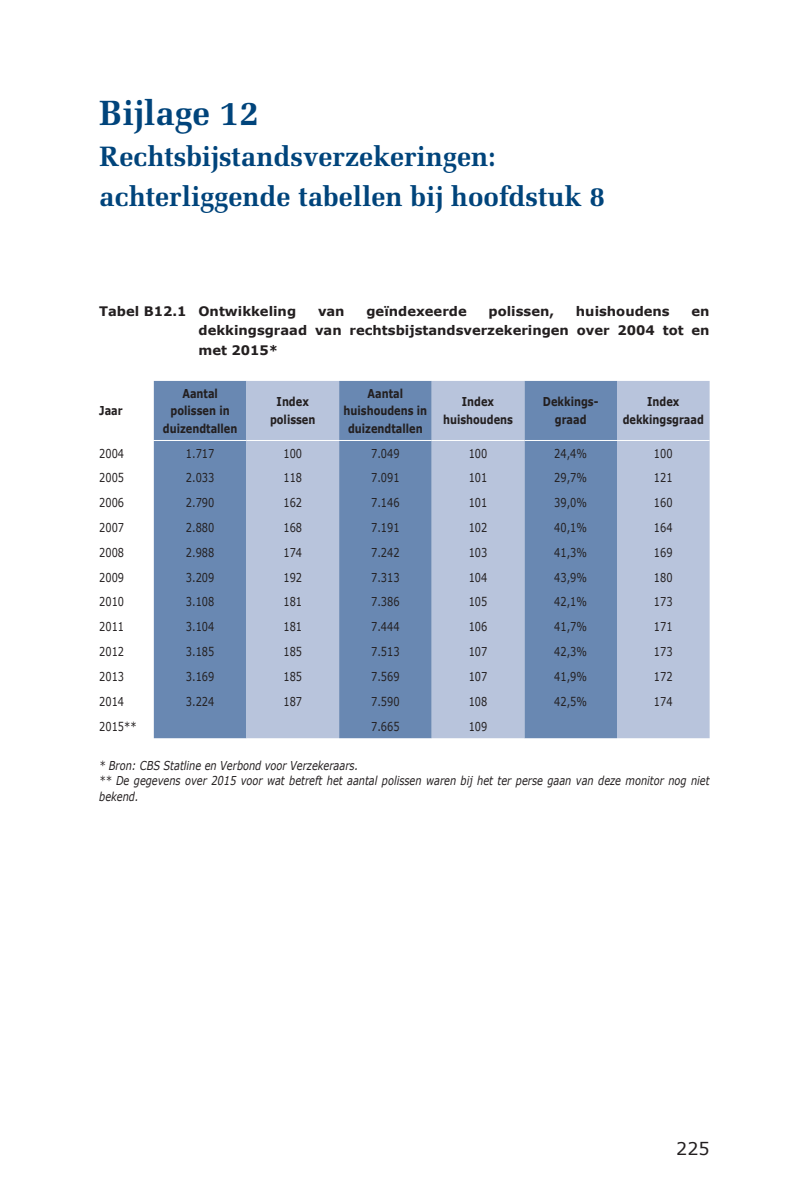
<style>
.page{position:relative;width:794px;height:1191px;background:#fff}
.page>*{position:absolute;margin:0;border:0;box-sizing:border-box;transform-origin:0 0}
.KOP{font:700 35px "Melior LT Std";color:#00447b}
.KOP-2{font:700 28px/40.2px "Melior LT Std";color:#00447b}
.t1{font:17.5px "Verdana";color:#231f20}
.FIGUUR{font:700 13.12px/19.2px "Verdana";color:#231f20;text-align:justify}
.TABELTEKST{font:12.25px "Verdana";color:#231f20;scale:.8 1}
.VoetnootTABEL{font:italic 12.25px/15.8px "Verdana";color:#231f20;scale:.8 1}
.TABELTEKST-2{font:700 12.25px/17.5px "Verdana";color:#231f20;text-align:center;scale:.8 1}
</style>
<div class="page">
<div style="left:154px;top:381px;width:92px;height:357px;background:#6988b2"></div>
<svg style="left:246px;top:381px;width:463px;height:357px;fill:#b8c4dc"></svg>
<hr style="left:154px;top:440px;width:92px;height:1px;background:#fff">
<hr style="left:246px;top:440px;width:93px;height:1px;background:#fff">
<hr style="left:339px;top:440px;width:93px;height:1px;background:#fff">
<hr style="left:432px;top:440px;width:92px;height:1px;background:#fff">
<hr style="left:524px;top:440px;width:93px;height:1px;background:#fff">
<hr style="left:617px;top:440px;width:92px;height:1px;background:#fff">
<p class="KOP" style="left:99px;top:92px;width:161px">Bijlage 12</p>
<p class="KOP-2" style="left:99px;top:136px;width:507px">Rechtsbijstandsverzekeringen: achterliggende tabellen bij hoofdstuk 8</p>
<p class="FIGUUR" style="left:99px;top:301px;width:198px">Tabel B12.1 Ontwikkeling</p>
<p class="FIGUUR" style="left:318px;top:301px;width:28px">van</p>
<p class="FIGUUR" style="left:366px;top:301px;width:102px">geïndexeerde</p>
<p class="FIGUUR" style="left:488px;top:301px;width:67px">polissen,</p>
<p class="FIGUUR" style="left:576px;top:301px;width:95px">huishoudens</p>
<p class="FIGUUR" style="left:198px;top:301px;width:512px;text-indent:493px">en dekkingsgraad van rechtsbijstandsverzekeringen over 2004 tot en met 2015*</p>
<p class="TABELTEKST-2" style="left:99px;top:402px;width:31px">Jaar</p>
<p class="TABELTEKST-2" style="left:163px;top:384px;width:95px">Aantal polissen in duizendtallen</p>
<p class="TABELTEKST-2" style="left:270px;top:393px;width:58px">Index polissen</p>
<p class="TABELTEKST-2" style="left:343px;top:384px;width:106px">Aantal huishoudens in duizendtallen</p>
<p class="TABELTEKST-2" style="left:443px;top:393px;width:89px">Index huishoudens</p>
<p class="TABELTEKST-2" style="left:543px;top:393px;width:71px">Dekkings&shy;graad</p>
<p class="TABELTEKST-2" style="left:622px;top:393px;width:103px">Index dekkingsgraad</p>
<p class="TABELTEKST" style="left:99px;top:445px;width:33px">2004</p>
<p class="TABELTEKST" style="left:186px;top:445px;width:37px">1.717</p>
<p class="TABELTEKST" style="left:283px;top:445px;width:25px">100</p>
<p class="TABELTEKST" style="left:371px;top:445px;width:37px">7.049</p>
<p class="TABELTEKST" style="left:469px;top:445px;width:25px">100</p>
<p class="TABELTEKST" style="left:554px;top:445px;width:43px">24,4%</p>
<p class="TABELTEKST" style="left:654px;top:445px;width:25px">100</p>
<p class="TABELTEKST" style="left:99px;top:469px;width:33px">2005</p>
<p class="TABELTEKST" style="left:186px;top:469px;width:37px">2.033</p>
<p class="TABELTEKST" style="left:283px;top:469px;width:25px">118</p>
<p class="TABELTEKST" style="left:371px;top:469px;width:37px">7.091</p>
<p class="TABELTEKST" style="left:469px;top:469px;width:25px">101</p>
<p class="TABELTEKST" style="left:554px;top:469px;width:43px">29,7%</p>
<p class="TABELTEKST" style="left:654px;top:469px;width:25px">121</p>
<p class="TABELTEKST" style="left:99px;top:494px;width:33px">2006</p>
<p class="TABELTEKST" style="left:186px;top:494px;width:37px">2.790</p>
<p class="TABELTEKST" style="left:283px;top:494px;width:25px">162</p>
<p class="TABELTEKST" style="left:371px;top:494px;width:37px">7.146</p>
<p class="TABELTEKST" style="left:469px;top:494px;width:25px">101</p>
<p class="TABELTEKST" style="left:554px;top:494px;width:43px">39,0%</p>
<p class="TABELTEKST" style="left:654px;top:494px;width:25px">160</p>
<p class="TABELTEKST" style="left:99px;top:519px;width:33px">2007</p>
<p class="TABELTEKST" style="left:186px;top:519px;width:37px">2.880</p>
<p class="TABELTEKST" style="left:283px;top:519px;width:25px">168</p>
<p class="TABELTEKST" style="left:371px;top:519px;width:37px">7.191</p>
<p class="TABELTEKST" style="left:469px;top:519px;width:25px">102</p>
<p class="TABELTEKST" style="left:554px;top:519px;width:43px">40,1%</p>
<p class="TABELTEKST" style="left:654px;top:519px;width:25px">164</p>
<p class="TABELTEKST" style="left:99px;top:544px;width:33px">2008</p>
<p class="TABELTEKST" style="left:186px;top:544px;width:37px">2.988</p>
<p class="TABELTEKST" style="left:283px;top:544px;width:25px">174</p>
<p class="TABELTEKST" style="left:371px;top:544px;width:37px">7.242</p>
<p class="TABELTEKST" style="left:469px;top:544px;width:25px">103</p>
<p class="TABELTEKST" style="left:554px;top:544px;width:43px">41,3%</p>
<p class="TABELTEKST" style="left:654px;top:544px;width:25px">169</p>
<p class="TABELTEKST" style="left:99px;top:569px;width:33px">2009</p>
<p class="TABELTEKST" style="left:186px;top:569px;width:37px">3.209</p>
<p class="TABELTEKST" style="left:283px;top:569px;width:25px">192</p>
<p class="TABELTEKST" style="left:371px;top:569px;width:37px">7.313</p>
<p class="TABELTEKST" style="left:469px;top:569px;width:25px">104</p>
<p class="TABELTEKST" style="left:554px;top:569px;width:43px">43,9%</p>
<p class="TABELTEKST" style="left:654px;top:569px;width:25px">180</p>
<p class="TABELTEKST" style="left:99px;top:593px;width:33px">2010</p>
<p class="TABELTEKST" style="left:186px;top:593px;width:37px">3.108</p>
<p class="TABELTEKST" style="left:283px;top:593px;width:25px">181</p>
<p class="TABELTEKST" style="left:371px;top:593px;width:37px">7.386</p>
<p class="TABELTEKST" style="left:469px;top:593px;width:25px">105</p>
<p class="TABELTEKST" style="left:554px;top:593px;width:43px">42,1%</p>
<p class="TABELTEKST" style="left:654px;top:593px;width:25px">173</p>
<p class="TABELTEKST" style="left:99px;top:618px;width:33px">2011</p>
<p class="TABELTEKST" style="left:186px;top:618px;width:37px">3.104</p>
<p class="TABELTEKST" style="left:283px;top:618px;width:25px">181</p>
<p class="TABELTEKST" style="left:371px;top:618px;width:37px">7.444</p>
<p class="TABELTEKST" style="left:469px;top:618px;width:25px">106</p>
<p class="TABELTEKST" style="left:554px;top:618px;width:43px">41,7%</p>
<p class="TABELTEKST" style="left:654px;top:618px;width:25px">171</p>
<p class="TABELTEKST" style="left:99px;top:643px;width:33px">2012</p>
<p class="TABELTEKST" style="left:186px;top:643px;width:37px">3.185</p>
<p class="TABELTEKST" style="left:283px;top:643px;width:25px">185</p>
<p class="TABELTEKST" style="left:371px;top:643px;width:37px">7.513</p>
<p class="TABELTEKST" style="left:469px;top:643px;width:25px">107</p>
<p class="TABELTEKST" style="left:554px;top:643px;width:43px">42,3%</p>
<p class="TABELTEKST" style="left:654px;top:643px;width:25px">173</p>
<p class="TABELTEKST" style="left:99px;top:668px;width:33px">2013</p>
<p class="TABELTEKST" style="left:186px;top:668px;width:37px">3.169</p>
<p class="TABELTEKST" style="left:283px;top:668px;width:25px">185</p>
<p class="TABELTEKST" style="left:371px;top:668px;width:37px">7.569</p>
<p class="TABELTEKST" style="left:469px;top:668px;width:25px">107</p>
<p class="TABELTEKST" style="left:554px;top:668px;width:43px">41,9%</p>
<p class="TABELTEKST" style="left:654px;top:668px;width:25px">172</p>
<p class="TABELTEKST" style="left:99px;top:693px;width:33px">2014</p>
<p class="TABELTEKST" style="left:186px;top:693px;width:37px">3.224</p>
<p class="TABELTEKST" style="left:283px;top:693px;width:25px">187</p>
<p class="TABELTEKST" style="left:371px;top:693px;width:37px">7.590</p>
<p class="TABELTEKST" style="left:469px;top:693px;width:25px">108</p>
<p class="TABELTEKST" style="left:554px;top:693px;width:43px">42,5%</p>
<p class="TABELTEKST" style="left:654px;top:693px;width:25px">174</p>
<p class="TABELTEKST" style="left:99px;top:717px;width:48px">2015**</p>
<p class="TABELTEKST" style="left:371px;top:717px;width:37px">7.665</p>
<p class="TABELTEKST" style="left:469px;top:717px;width:25px">109</p>
<p class="VoetnootTABEL" style="left:99px;top:757px;width:325px">* Bron: CBS Statline en Verbond voor Verzekeraars.</p>
<p class="VoetnootTABEL" style="left:99px;top:773px;width:764px">** De gegevens over 2015 voor wat betreft het aantal polissen waren bij het ter perse gaan van deze monitor nog niet bekend.</p>
<p class="t1" style="left:676px;top:1136px;width:35px">225</p>
</div>
